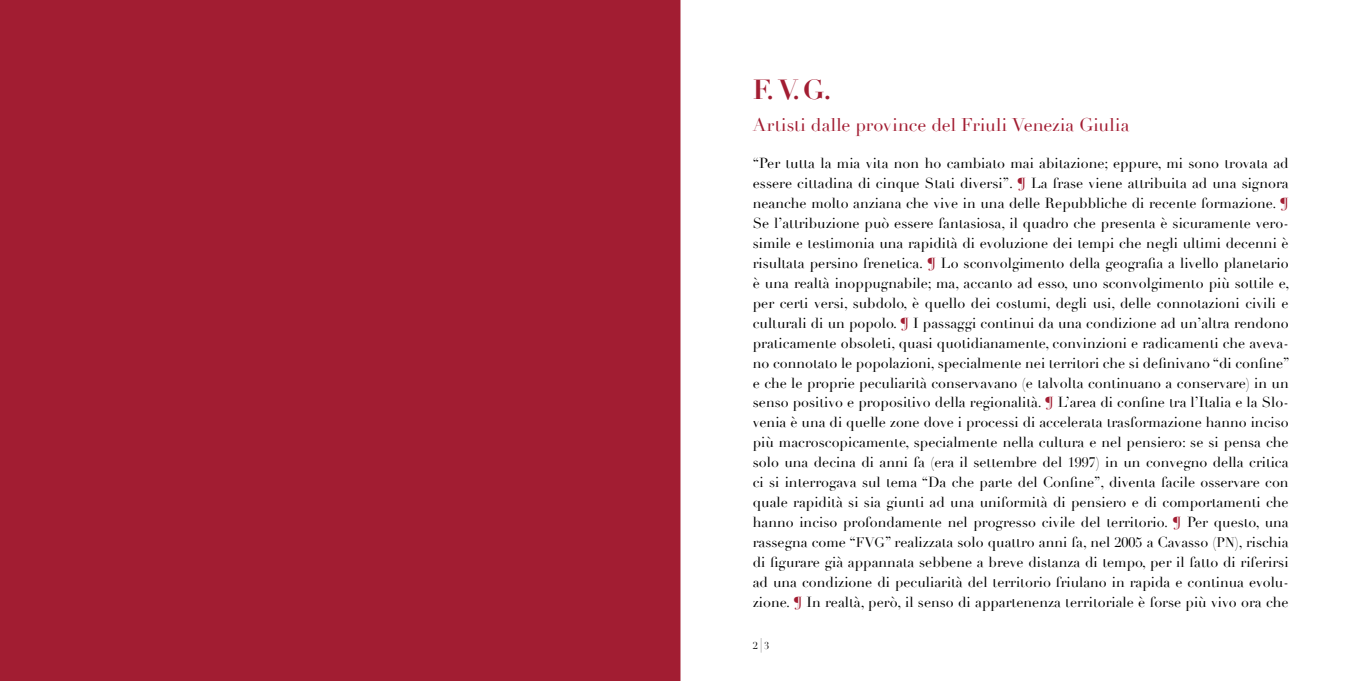
<style>
.page{position:relative;width:1361px;height:681px;background:#fff}
.page>*{position:absolute;margin:0;border:0;box-sizing:border-box;transform-origin:0 0}
.t1{font:700 27px "Didot";color:#a21d32}
.t2{font:18px "Didot";letter-spacing:.005em;color:#a21d32}
.t3{font:14.25px/20px "Didot";color:#000;text-align:justify}
.t4{font:9.75px "Didot";color:#000}
.s1{color:#a21d32}
.s2{font-size:13.5px}
.s3{font-size:14.7px}
</style>
<div class="page">
<div style="left:0;top:0;width:680px;height:680px;background:#a21d32"></div>
<h1 class="t1" style="left:753px;top:72px;width:80px">F. V.G.</h1>
<p class="t2" style="left:753px;top:114px;width:378px">Artisti dalle province del Friuli Venezia Giulia</p>
<p class="t3" style="left:753px;top:153px;width:538px">“Per tutta la mia vita non ho cambiato mai abitazione; eppure, mi sono trovata ad essere cittadina di cinque Stati diversi”. <span class="s1">¶</span> La frase viene attribuita ad una signora neanche molto anziana che vive in una delle Repubbliche di recente formazione. <span class="s1">¶ </span>Se l’attribuzione può essere fantasiosa, il quadro che presenta è sicuramente vero&shy;simile e testimonia una rapidità di evoluzione dei tempi che negli ultimi decenni è risultata persino frenetica. <span class="s1">¶</span> Lo sconvolgimento della geografia a livello planetario è una realtà inoppugnabile; ma, accanto ad esso, uno sconvolgimento più sottile e, per certi versi, subdolo, è quello dei costumi, degli usi, delle connotazioni civili e culturali di un popolo. <span class="s1">¶</span> I passaggi continui da una condizione ad un’altra rendono praticamente obsoleti, quasi quotidianamente, convinzioni e radicamenti che aveva&shy;no connotato le popolazioni, specialmente nei territori che si definivano “di confine” e che le proprie peculiarità conservavano (e talvolta continuano a conservare) in un senso positivo e propositivo della regionalità. <span class="s1">¶</span> L’area di confine tra l’Italia e la Slo&shy;venia è una di quelle zone dove i processi di accelerata trasformazione hanno inciso più macroscopicamente, specialmente nella cultura e nel pensiero: se si pensa che solo una decina di anni fa (era il settembre del <span class="s2">1997</span>) in un convegno della critica ci si interrogava sul tema “Da che parte del Confine”, diventa facile osservare con quale rapidità si sia giunti ad una uniformità di pensiero e di comportamenti che hanno inciso profondamente nel progresso civile del territorio. <span class="s1">¶</span> Per questo, una rassegna come “<span class="s2">FVG</span>” realizzata solo quattro anni fa, nel <span class="s2">2005</span> a Cavasso (<span class="s2">PN</span>), rischia di figurare già appannata sebbene a breve distanza di tempo, per il fatto di riferirsi ad una condizione di peculiarità del territorio friulano in rapida e continua evolu&shy;zione. <span class="s1">¶</span> In realtà, però, il senso di appartenenza territoriale è forse più vivo ora che</p>
<p class="t4" style="left:753px;top:640px;width:18px">2<span class="s3">|</span>3</p>
</div>
